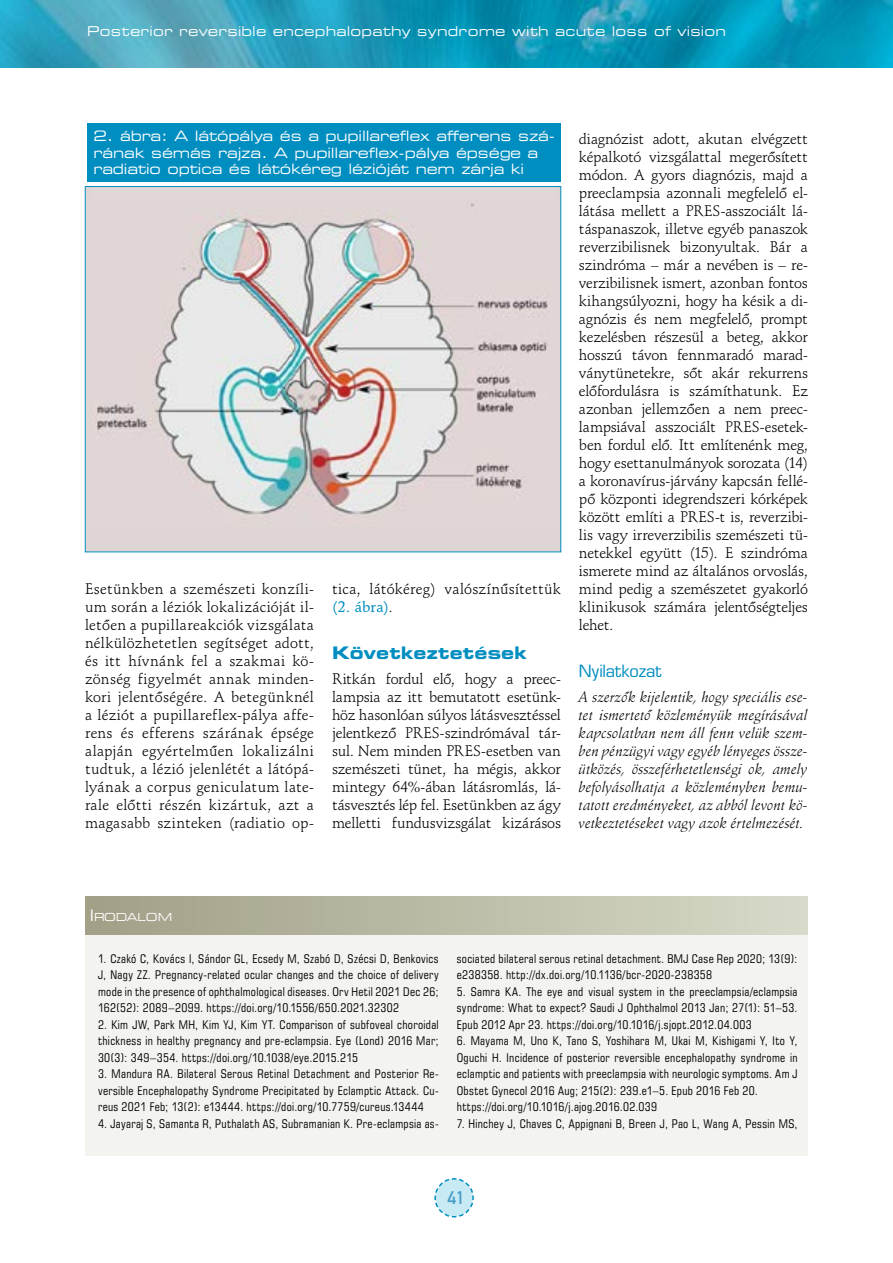
<style>
.page{position:relative;width:893px;height:1263px;background:#fff}
.page>*{position:absolute;margin:0;border:0;box-sizing:border-box;transform-origin:0 0}
.t1{font:18px "DIN Mittelschrift Alt PFL";color:#4a9eca}
.t2{font:700 17.25px "Square 721 Ex PFL";letter-spacing:.005em;color:#008ec0}
.t3{font:16.5px "Square 721 PFL";letter-spacing:.01em;color:#008ec0}
.t4{font:15px/18px "Schneidler PFL";letter-spacing:.005em;color:#000;text-align:justify}
.t5{font:italic 15px/18px "Schneidler PFL";letter-spacing:-.005em;color:#000;text-align:justify}
.t6{font:15px "Schneidler Md PFL";color:#008ec0}
.t7{font:14.25px/16.5px "Square 721 Ex PFL";letter-spacing:-.01em;color:#fff}
.t8{font:13.5px "Square 721 Ex PFL";letter-spacing:.015em;color:#fff}
.t9{font:12px/16.5px "Square 721 Cn PFL";letter-spacing:.025em;color:#000;text-align:justify}
.t10{font:10.95px "Square 721 Ex PFL";color:#fff}
.s1{font-family:"Schneidler PFL";color:#000}
.s2{font-size:15.75px}
</style>
<div class="page">
<img style="left:1px;top:0;width:892px;height:68px">
<svg style="left:434px;top:1178px;width:40px;height:40px"></svg>
<img style="left:0;top:0;width:1px;height:68px">
<div style="left:85px;top:896px;width:722px;height:39px;background:linear-gradient(to right,#a19e86,#d7dac9)"></div>
<div style="left:85px;top:935px;width:723px;height:220px;background:#f3f4f0"></div>
<div style="left:85px;top:187px;width:476px;height:365px;background:#e0d5d5"></div>
<img style="left:93px;top:203px;width:456px;height:312px">
<div style="left:87px;top:123px;width:474px;height:59px;background:#008ec0"></div>
<p class="t8" style="left:87px;top:23px;width:640px">Posterior reversible encephalopathy syndrome with acute loss of vision</p>
<p class="t7" style="left:94px;top:128px;width:463px">2. ábra: A látópálya és a pupillareflex afferens szá&shy;rának sémás rajza. A pupillareflex-pálya épsége a radiatio optica és látókéreg lézióját nem zárja ki</p>
<p class="t4" style="left:85px;top:580px;width:230px">Esetünkben a szemészeti konzíli&shy;um során a léziók lokalizációját il&shy;letően a pupillareakciók vizsgálata nélkülözhetetlen segítséget adott, és itt hívnánk fel a szakmai kö&shy;zönség figyelmét annak minden&shy;kori jelentőségére. A betegünknél a léziót a pupillareflex-pálya affe&shy;rens és efferens szárának épsége alapján egyértelműen lokalizálni tudtuk, a lézió jelenlétét a látópá&shy;lyának a corpus geniculatum late&shy;rale előtti részén kizártuk, azt a magasabb szinteken (radiatio op-</p>
<p class="t4" style="left:332px;top:580px;width:230px">tica, látókéreg) valószínűsítettük</p>
<p class="t6" style="left:332px;top:598px;width:62px">(2. ábra)<span class="s1">.</span></p>
<p class="t2" style="left:332px;top:642px;width:196px">Következtetések</p>
<p class="t4" style="left:332px;top:670px;width:230px">Ritkán fordul elő, hogy a preec&shy;lampsia az itt bemutatott esetünk&shy;höz hasonlóan súlyos látásvesztéssel jelentkező PRES-szindrómával tár&shy;sul. Nem minden PRES-esetben van szemészeti tünet, ha mégis, akkor mintegy 64%-ában látásromlás, lá&shy;tásvesztés lép fel. Esetünkben az ágy melletti fundusvizsgálat kizárásos</p>
<p class="t4" style="left:579px;top:130px;width:230px">diagnózist adott, akutan elvégzett képalkotó vizsgálattal megerősített módon. A gyors diagnózis, majd a preeclampsia azonnali megfelelő el&shy;látása mellett a PRES-asszociált lá&shy;táspanaszok, illetve egyéb panaszok reverzibilisnek bizonyultak. Bár a szindróma – már a nevében is – re&shy;verzibilisnek ismert, azonban fontos kihangsúlyozni, hogy ha késik a di&shy;agnózis és nem megfelelő, prompt kezelésben részesül a beteg, akkor hosszú távon fennmaradó marad&shy;ványtünetekre, sőt akár rekurrens előfordulásra is számíthatunk. Ez azonban jellemzően a nem preec&shy;lampsiával asszociált PRES-esetek&shy;ben fordul elő. Itt említenénk meg, hogy esettanulmányok sorozata (14) a koronavírus-járvány kapcsán fellé&shy;pő központi idegrendszeri kórképek között említi a PRES-t is, reverzibi&shy;lis vagy irreverzibilis szemészeti tü&shy;netekkel együtt (15). E szindróma ismerete mind az általános orvoslás, mind pedig a szemészetet gyakorló klinikusok számára jelentőségteljes lehet.</p>
<p class="t3" style="left:579px;top:661px;width:84px">Nyilatkozat</p>
<p class="t5" style="left:579px;top:688px;width:230px">A szerzők kijelentik, hogy speciális ese&shy;tet ismertető közleményük megírásával kapcsolatban nem áll fenn velük szem&shy;ben pénzügyi vagy egyéb lényeges össze&shy;ütközés, összeférhetetlenségi ok, amely befolyásolhatja a közleményben bemu&shy;tatott eredményeket, az abból levont kö&shy;vetkeztetéseket vagy azok értelmezését.</p>
<p class="t10" style="left:90px;top:910px;width:84px"><span class="s2">I</span>RODALOM</p>
<p class="t9" style="left:98px;top:950px;width:342px">1. Czakó C, Kovács I, Sándor GL, Ecsedy M, Szabó D, Szécsi D, Benkovics J, Nagy ZZ. Pregnancy-related ocular changes and the choice of delivery mode in the presence of ophthalmological diseases. Orv Hetil 2021 Dec 26; 162(52): 2089–2099. https://doi.org/10.1556/650.2021.32302</p>
<p class="t9" style="left:98px;top:1016px;width:342px">2. Kim JW, Park MH, Kim YJ, Kim YT. Comparison of subfoveal choroidal thickness in healthy pregnancy and pre-eclampsia. Eye (Lond) 2016 Mar; 30(3): 349–354. https://doi.org/10.1038/eye.2015.215</p>
<p class="t9" style="left:98px;top:1066px;width:342px">3. Mandura RA. Bilateral Serous Retinal Detachment and Posterior Re&shy;versible Encephalopathy Syndrome Precipitated by Eclamptic Attack. Cu&shy;reus 2021 Feb; 13(2): e13444. https://doi.org/10.7759/cureus.13444</p>
<p class="t9" style="left:98px;top:1115px;width:342px">4. Jayaraj S, Samanta R, Puthalath AS, Subramanian K. Pre-eclampsia as-</p>
<p class="t9" style="left:457px;top:950px;width:342px">sociated bilateral serous retinal detachment. BMJ Case Rep 2020; 13(9): e238358. http://dx.doi.org/10.1136/bcr-2020-238358</p>
<p class="t9" style="left:457px;top:983px;width:342px">5. Samra KA. The eye and visual system in the preeclampsia/eclampsia syndrome: What to expect? Saudi J Ophthalmol 2013 Jan; 27(1): 51–53.<br>Epub 2012 Apr 23. https://doi.org/10.1016/j.sjopt.2012.04.003</p>
<p class="t9" style="left:457px;top:1033px;width:342px;text-align:left">6. Mayama M, Uno K, Tano S, Yoshihara M, Ukai M, Kishigami Y, Ito Y, Oguchi H. Incidence of posterior reversible encephalopathy syndrome in eclamptic and patients with preeclampsia with neurologic symptoms. Am J Obstet Gynecol 2016 Aug; 215(2): 239.e1–5. Epub 2016 Feb 20. https://doi.org/10.1016/j.ajog.2016.02.039</p>
<p class="t9" style="left:457px;top:1115px;width:342px">7. Hinchey J, Chaves C, Appignani B, Breen J, Pao L, Wang A, Pessin MS,</p>
<p class="t1" style="left:447px;top:1187px;width:16px">41</p>
</div>
